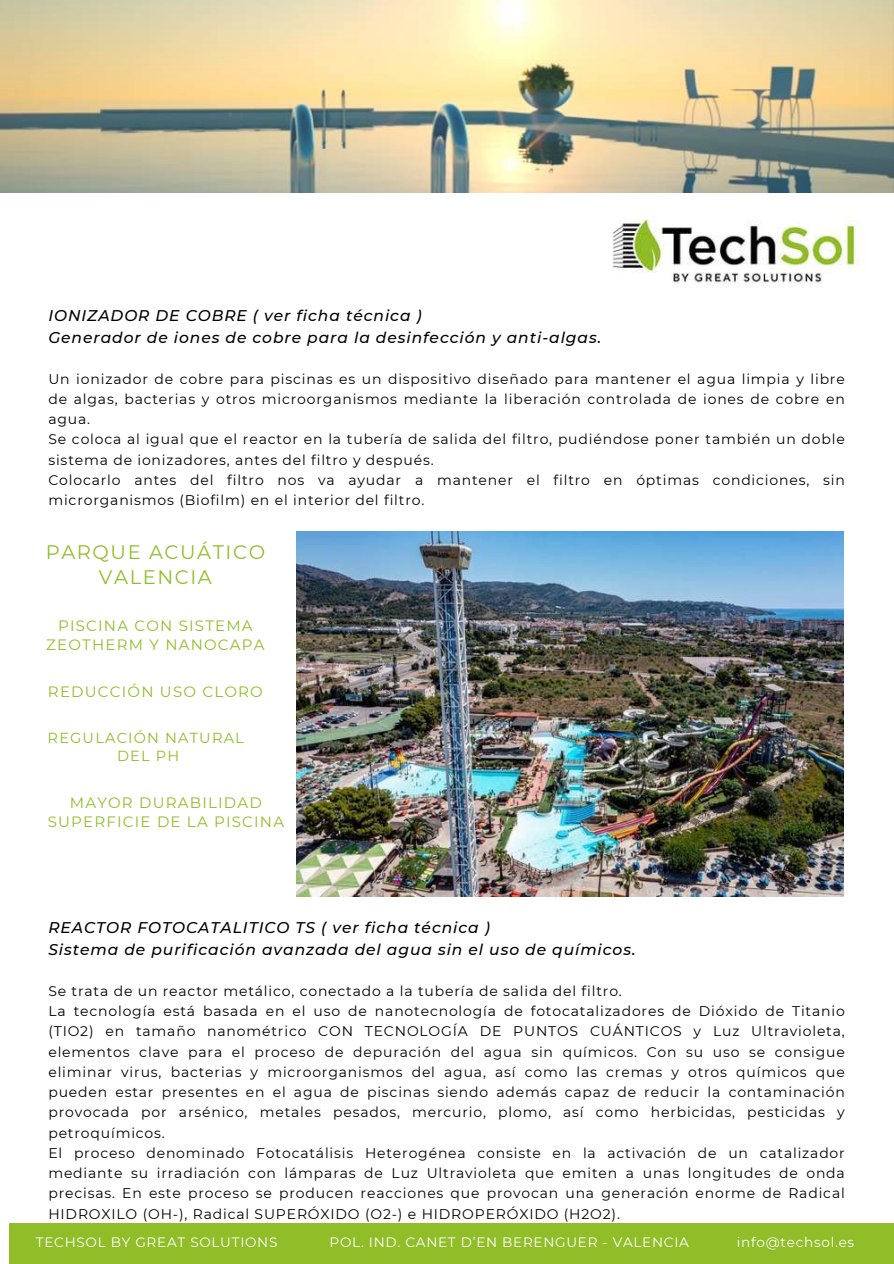
<style>
.page{position:relative;width:894px;height:1264px;background:#fff}
.page>*{position:absolute;margin:0;border:0;box-sizing:border-box;transform-origin:0 0}
.t1{font:19.5px/24.8px "Montserrat";letter-spacing:.08em;color:#91bd29;text-align:center}
.t2{font:italic 500 15.45px/22.5px "Montserrat";letter-spacing:.06em;color:#000}
.t3{font:15px/19.2px "Montserrat";letter-spacing:.08em;color:#91bd29;text-align:center}
.t4{font:14.55px/18.6px "Montserrat";letter-spacing:.08em;color:#91bd29;text-align:center}
.t5{font:13.95px/20.2px "Montserrat";letter-spacing:.06em;color:#000}
.t6{font:13.65px "Montserrat";letter-spacing:.055em;color:#fff}
</style>
<div class="page">
<div style="left:9px;top:1223px;width:884px;height:40px;background:#91bd29"></div>
<img style="left:612px;top:213px;width:252px;height:75px">
<img style="left:0;top:0;width:893px;height:192px">
<img style="left:296px;top:531px;width:547px;height:365px">
<p class="t2" style="left:48px;top:304px;width:554px">IONIZADOR DE COBRE ( ver ficha técnica )<br>Generador de iones de cobre para la desinfección y anti-algas.</p>
<p class="t5" style="left:48px;top:368px;width:797px">Un ionizador de cobre para piscinas es un dispositivo diseñado para mantener el agua limpia y libre de algas, bacterias y otros microorganismos mediante la liberación controlada de iones de cobre en agua.<br>Se coloca al igual que el reactor en la tubería de salida del filtro, pudiéndose poner también un doble sistema de ionizadores, antes del filtro y después.<br>Colocarlo antes del filtro nos va ayudar a mantener el filtro en óptimas condiciones, sin microrganismos (Biofilm) en el interior del filtro.</p>
<h1 class="t1" style="left:46px;top:539px;width:221px">PARQUE ACUÁTICO<br>VALENCIA</h1>
<p class="t3" style="left:46px;top:616px;width:220px">PISCINA CON SISTEMA<br>ZEOTHERM Y NANOCAPA</p>
<p class="t3" style="left:48px;top:681px;width:216px">REDUCCIÓN USO CLORO</p>
<p class="t4" style="left:48px;top:728px;width:198px">REGULACIÓN NATURAL<br>DEL PH</p>
<p class="t3" style="left:48px;top:792px;width:238px">MAYOR DURABILIDAD<br>SUPERFICIE DE LA PISCINA</p>
<p class="t2" style="left:48px;top:916px;width:588px">REACTOR FOTOCATALITICO TS ( ver ficha técnica )<br>Sistema de purificación avanzada del agua sin el uso de químicos.</p>
<p class="t5" style="left:48px;top:980px;width:797px">Se trata de un reactor metálico, conectado a la tubería de salida del filtro.<br>La tecnología está basada en el uso de nanotecnología de fotocatalizadores de Dióxido de Titanio (TIO2) en tamaño nanométrico CON TECNOLOGÍA DE PUNTOS CUÁNTICOS y Luz Ultravioleta, elementos clave para el proceso de depuración del agua sin químicos. Con su uso se consigue eliminar virus, bacterias y microorganismos del agua, así como las cremas y otros químicos que pueden estar presentes en el agua de piscinas siendo además capaz de reducir la contaminación provocada por arsénico, metales pesados, mercurio, plomo, así como herbicidas, pesticidas y petroquímicos.<br>El proceso denominado Fotocatálisis Heterogénea consiste en la activación de un catalizador mediante su irradiación con lámparas de Luz Ultravioleta que emiten a unas longitudes de onda precisas. En este proceso se producen reacciones que provocan una generación enorme de Radical HIDROXILO (OH-), Radical SUPERÓXIDO (O2-) e HIDROPERÓXIDO (H2O2).</p>
<p class="t6" style="left:36px;top:1233px;width:243px">TECHSOL BY GREAT SOLUTIONS</p>
<p class="t6" style="left:329px;top:1233px;width:361px">POL. IND. CANET D’EN BERENGUER - VALENCIA</p>
<p class="t6" style="left:736px;top:1233px;width:119px">info@techsol.es</p>
</div>
